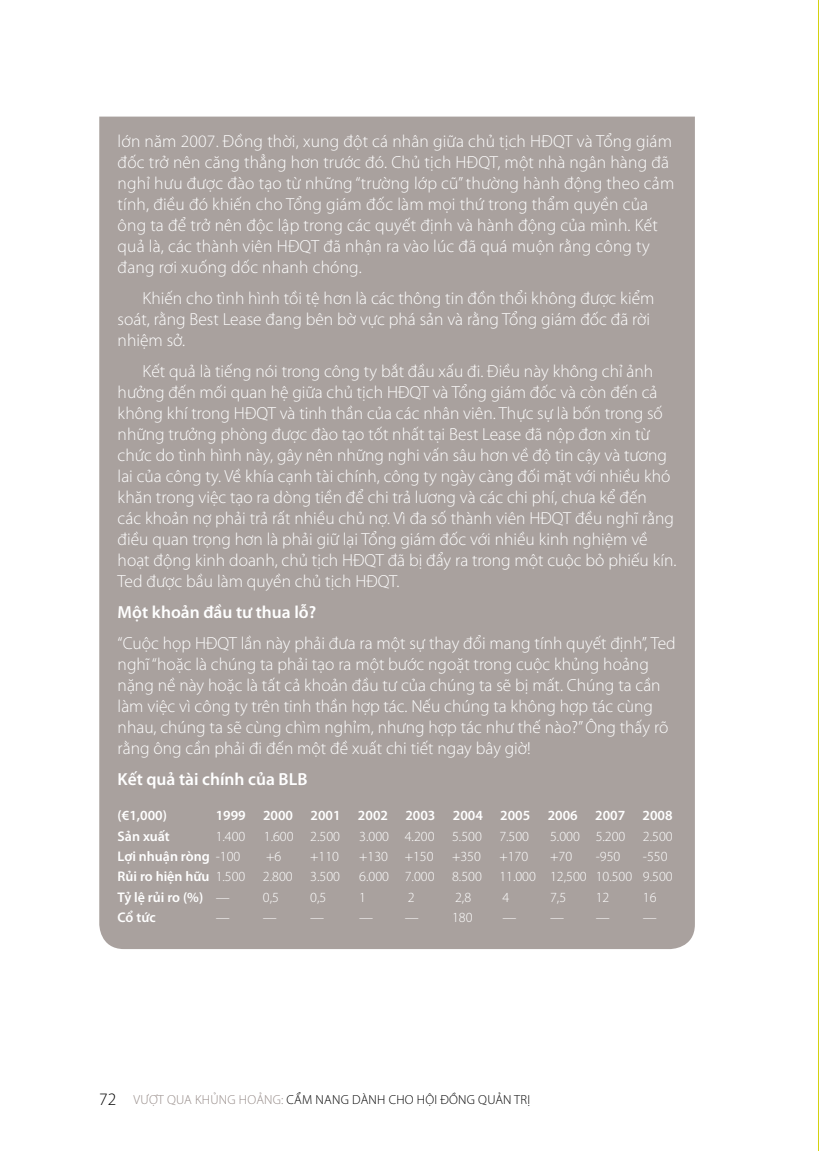
<style>
.page{position:relative;width:819px;height:1151px;background:#fff}
.page>*{position:absolute;margin:0;border:0;box-sizing:border-box;transform-origin:0 0}
.t1{font:300 17.5px/21px "Myriad Pro";color:#fff}
.t2{font:600 17.5px "Myriad Pro";color:#fff}
.t3{font:300 14px "Myriad Pro";color:#fff}
.t4{font:600 14px "Myriad Pro";color:#fff}
.t5{font:300 13.12px "Myriad Pro";letter-spacing:.02em;color:#948986}
.t6{font:300 13.12px "Myriad Pro";color:#000}
.s1{font-weight:300}
.s2{font-weight:600}
.s3{font-size:17.5px;color:#000}
.s4{color:#000}
</style>
<div class="page">
<div style="left:99px;top:117px;width:595px;height:832px;background:#a9a19e"></div>
<p class="t1" style="left:118px;top:130px;width:558px">lớn năm 2007. Đồng thời, xung đột cá nhân giữa chủ tịch HĐQT và Tổng giám đốc trở nên căng thẳng hơn trước đó. Chủ tịch HĐQT, một nhà ngân hàng đã nghỉ hưu được đào tạo từ những “trường lớp cũ” thường hành động theo cảm tính, điều đó khiến cho Tổng giám đốc làm mọi thứ trong thẩm quyền của ông ta để trở nên độc lập trong các quyết định và hành động của mình. Kết quả là, các thành viên HĐQT đã nhận ra vào lúc đã quá muộn rằng công ty đang rơi xuống dốc nhanh chóng.</p>
<p class="t1" style="left:118px;top:287px;width:538px;text-indent:25px">Khiến cho tình hình tồi tệ hơn là các thông tin đồn thổi không được kiểm soát, rằng Best Lease đang bên bờ vực phá sản và rằng Tổng giám đốc đã rời nhiệm sở.</p>
<p class="t1" style="left:118px;top:360px;width:560px;text-indent:25px">Kết quả là tiếng nói trong công ty bắt đầu xấu đi. Điều này không chỉ ảnh hưởng đến mối quan hệ giữa chủ tịch HĐQT và Tổng giám đốc và còn đến cả không khí trong HĐQT và tinh thần của các nhân viên. Thực sự là bốn trong số những trưởng phòng được đào tạo tốt nhất tại Best Lease đã nộp đơn xin từ chức do tình hình này, gây nên những nghi vấn sâu hơn về độ tin cậy và tương lai của công ty. Về khía cạnh tài chính, công ty ngày càng đối mặt với nhiều khó khăn trong việc tạo ra dòng tiền để chi trả lương và các chi phí, chưa kể đến<br>các khoản nợ phải trả rất nhiều chủ nợ. Vì đa số thành viên HĐQT đều nghĩ rằng điều quan trọng hơn là phải giữ lại Tổng giám đốc với nhiều kinh nghiệm về hoạt động kinh doanh, chủ tịch HĐQT đã bị đẩy ra trong một cuộc bỏ phiếu kín.<br>Ted được bầu làm quyền chủ tịch HĐQT.</p>
<p class="t2" style="left:118px;top:601px;width:200px">Một khoản đầu tư thua lỗ?</p>
<p class="t1" style="left:118px;top:632px;width:559px">“Cuộc họp HĐQT lần này phải đưa ra một sự thay đổi mang tính quyết định”, Ted nghĩ “hoặc là chúng ta phải tạo ra một bước ngoặt trong cuộc khủng hoảng nặng nề này hoặc là tất cả khoản đầu tư của chúng ta sẽ bị mất. Chúng ta cần làm việc vì công ty trên tinh thần hợp tác. Nếu chúng ta không hợp tác cùng nhau, chúng ta sẽ cùng chìm nghỉm, nhưng hợp tác như thế nào?” Ông thấy rõ rằng ông cần phải đi đến một đề xuất chi tiết ngay bây giờ!</p>
<p class="t2" style="left:118px;top:767px;width:191px">Kết quả tài chính của BLB</p>
<p class="t4" style="left:118px;top:806px;width:51px">(€1,000)</p>
<p class="t4" style="left:216px;top:806px;width:458px">1999 2000 2001 2002 2003 2004 2005 2006 2007 2008</p>
<p class="t4" style="left:118px;top:827px;width:54px">Sản xuất</p>
<p class="t3" style="left:216px;top:827px;width:31px">1.400</p>
<p class="t3" style="left:264px;top:827px;width:78px">1.600 2.500</p>
<p class="t3" style="left:359px;top:827px;width:171px">3.000 4.200 5.500 7.500</p>
<p class="t3" style="left:550px;top:827px;width:124px">5.000 5.200 2.500</p>
<p class="t4" style="left:118px;top:847px;width:124px">Lợi nhuận ròng <span class="s1">-100</span></p>
<p class="t3" style="left:266px;top:848px;width:17px">+6</p>
<p class="t3" style="left:310px;top:848px;width:30px">+110</p>
<p class="t3" style="left:359px;top:848px;width:76px">+130 +150</p>
<p class="t3" style="left:452px;top:848px;width:30px">+350</p>
<p class="t3" style="left:499px;top:848px;width:30px">+170</p>
<p class="t3" style="left:550px;top:848px;width:24px">+70</p>
<p class="t3" style="left:595px;top:848px;width:26px">-950</p>
<p class="t3" style="left:643px;top:848px;width:26px">-550</p>
<p class="t3" style="left:118px;top:868px;width:224px"><span class="s2">Rủi ro hiện hữu</span> 1.500 2.800 3.500</p>
<p class="t3" style="left:359px;top:868px;width:315px">6.000 7.000 8.500 11.000 12,500 10.500 9.500</p>
<p class="t4" style="left:118px;top:888px;width:113px">Tỷ lệ rủi ro (%) <span class="s1">—</span></p>
<p class="t3" style="left:263px;top:889px;width:18px">0,5</p>
<p class="t3" style="left:310px;top:889px;width:18px">0,5</p>
<p class="t3" style="left:359px;top:889px;width:8px">1</p>
<p class="t3" style="left:408px;top:889px;width:8px">2</p>
<p class="t3" style="left:455px;top:889px;width:18px">2,8</p>
<p class="t3" style="left:502px;top:889px;width:8px">4</p>
<p class="t3" style="left:550px;top:889px;width:18px">7,5</p>
<p class="t3" style="left:595px;top:889px;width:15px">12</p>
<p class="t3" style="left:643px;top:889px;width:15px">16</p>
<p class="t4" style="left:118px;top:909px;width:39px">Cổ tức</p>
<p class="t3" style="left:216px;top:909px;width:63px">— —</p>
<p class="t3" style="left:310px;top:909px;width:15px">—</p>
<p class="t3" style="left:359px;top:909px;width:61px">— —</p>
<p class="t3" style="left:452px;top:909px;width:22px">180</p>
<p class="t3" style="left:502px;top:909px;width:15px">—</p>
<p class="t3" style="left:550px;top:909px;width:61px">— —</p>
<p class="t3" style="left:643px;top:909px;width:15px">—</p>
<p class="t5" style="left:99px;top:1092px;width:226px"><span class="s3">72</span> VƯỢT QUA KHỦNG HOẢNG: <span class="s4">Cẩm nang</span></p>
<p class="t6" style="left:352px;top:1092px;width:46px">dành cho</p>
<p class="t6" style="left:417px;top:1092px;width:71px">Hội đồng quản</p>
<p class="t6" style="left:514px;top:1092px;width:18px">tr ị</p>
</div>
